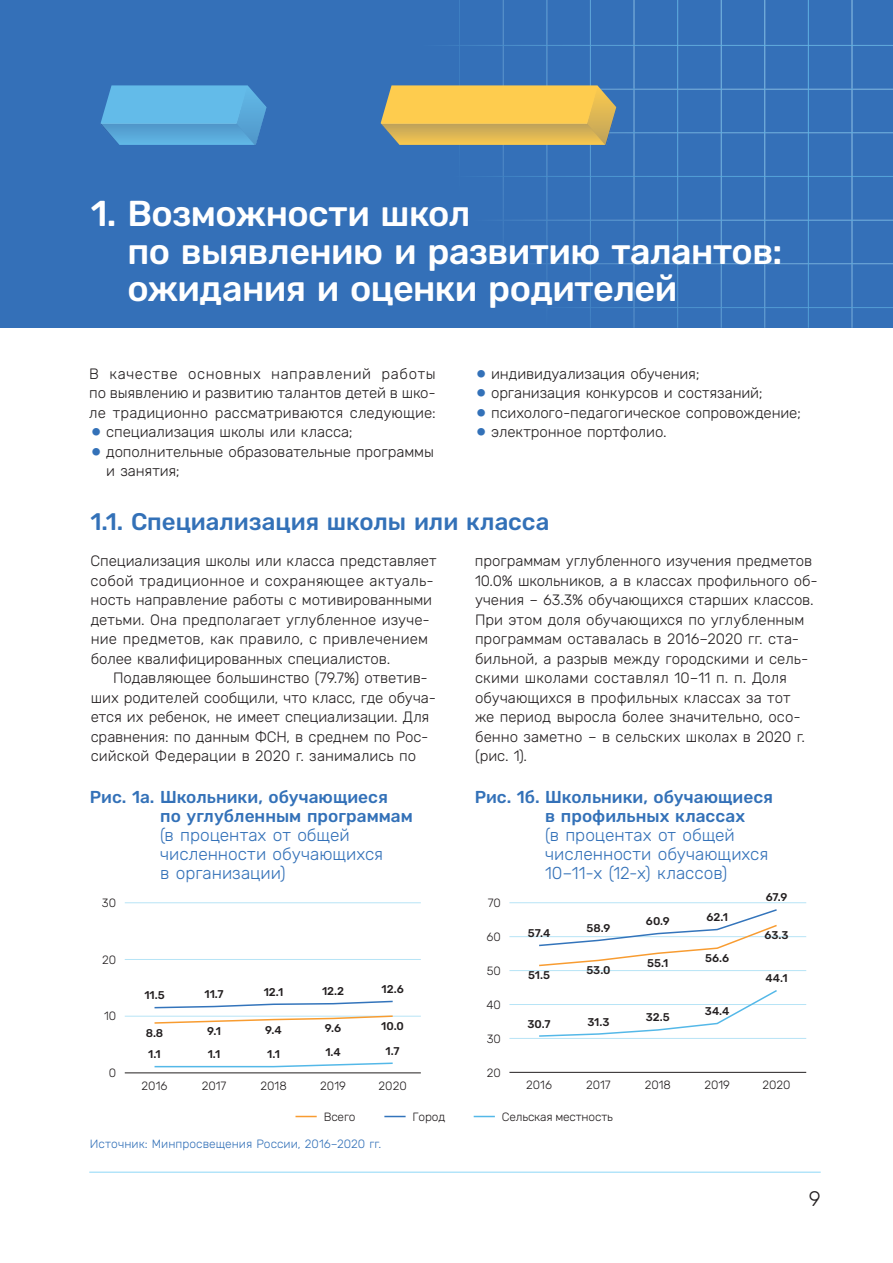
<style>
.page{position:relative;width:893px;height:1263px;background:#fff}
.page>*{position:absolute;margin:0;border:0;box-sizing:border-box;transform-origin:0 0}
.t1{font:500 36px/37.5px "Rubik";letter-spacing:-.015em;color:#fff}
.t2{font:500 24px "Rubik";letter-spacing:-.005em;color:#3371b8}
.t3{font:300 21px "Rubik";color:#231f20}
.t4{font:300 17.25px/18.8px "Rubik";color:#3371b8}
.t5{font:500 17.25px/18.8px "Rubik";color:#3371b8}
.t6{font:300 15px/19.5px "Rubik";letter-spacing:-.005em;color:#231f20}
.t7{font:300 12px "Rubik";color:#231f20}
.t8{font:300 12px "Rubik";color:#3371b8}
.t9{font:500 11.25px "Rubik";color:#231f20}
.s1{font-size:37.5px;color:#3371b8}
</style>
<div class="page">
<hr style="left:89px;top:1172px;width:732px;height:1px;background:#8dd7f7">
<div style="left:0;top:0;width:893px;height:327px;background:#3470b8"></div>
<img style="left:451px;top:0;width:442px;height:327px">
<img style="left:101px;top:85px;width:515px;height:60px">
<hr style="left:125px;top:1016px;width:296px;height:1px;background:#b7e4f6">
<hr style="left:125px;top:959px;width:296px;height:1px;background:#b7e4f6">
<hr style="left:125px;top:902px;width:296px;height:1px;background:#b7e4f6">
<hr style="left:125px;top:1072px;width:296px;height:1px;background:#231f20">
<svg style="left:154px;top:1062px;width:239px;height:6px"></svg>
<svg style="left:153px;top:1000px;width:241px;height:24px"></svg>
<hr style="left:509px;top:1004px;width:297px;height:1px;background:#b7e4f6">
<hr style="left:509px;top:1038px;width:297px;height:1px;background:#b7e4f6">
<hr style="left:509px;top:936px;width:297px;height:1px;background:#b7e4f6">
<hr style="left:509px;top:970px;width:297px;height:1px;background:#b7e4f6">
<hr style="left:509px;top:902px;width:297px;height:1px;background:#b7e4f6">
<hr style="left:509px;top:1072px;width:297px;height:1px;background:#231f20">
<svg style="left:539px;top:990px;width:238px;height:47px"></svg>
<svg style="left:537px;top:909px;width:241px;height:58px"></svg>
<svg style="left:384px;top:1116px;width:22px;height:1px"></svg>
<svg style="left:474px;top:1116px;width:21px;height:1px"></svg>
<svg style="left:295px;top:1116px;width:22px;height:1px"></svg>
<h1 class="t1" style="left:127px;top:196px;width:656px;text-indent:-37px">1. Возможности школ<br>по выявлению и развитию талантов: ожидания и оценки родителей</h1>
<p class="t6" style="left:89px;top:364px;width:348px;text-align:justify">В качестве основных направлений работы по выявлению и развитию талантов детей в шко&shy;ле традиционно рассматриваются следующие:</p>
<p class="t6" style="left:89px;top:423px;width:265px"><span class="s1">•</span> специализация школы или класса;</p>
<p class="t6" style="left:106px;top:442px;width:329px;text-indent:-17px"><span class="s1">•</span> дополнительные образовательные программы и занятия;</p>
<p class="t6" style="left:474px;top:364px;width:227px"><span class="s1">•</span> индивидуализация обучения;</p>
<p class="t6" style="left:474px;top:384px;width:290px"><span class="s1">•</span> организация конкурсов и состязаний;</p>
<p class="t6" style="left:474px;top:403px;width:328px"><span class="s1">•</span> психолого-педагогическое сопровождение;</p>
<p class="t6" style="left:474px;top:423px;width:194px"><span class="s1">•</span> электронное портфолио.</p>
<h2 class="t2" style="left:91px;top:508px;width:460px">1.1. Специализация школы или класса</h2>
<p class="t6" style="left:91px;top:552px;width:347px">Специализация школы или класса представляет собой традиционное и сохраняющее актуаль&shy;ность направление работы с мотивированными детьми. Она предполагает углубленное изуче&shy;ние предметов, как правило, с привлечением более квалифицированных специалистов.</p>
<p class="t6" style="left:91px;top:669px;width:347px;text-indent:22px">Подавляющее большинство (79.7%) ответив&shy;ших родителей сообщили, что класс, где обуча&shy;ется их ребенок, не имеет специализации. Для сравнения: по данным ФСН, в среднем по Рос&shy;сийской Федерации в 2020 г. занимались по</p>
<p class="t6" style="left:475px;top:552px;width:344px">программам углубленного изучения предметов 10.0% школьников, а в классах профильного об&shy;учения – 63.3% обучающихся старших классов.<br>При этом доля обучающихся по углубленным программам оставалась в 2016–2020 гг. ста&shy;бильной, а разрыв между городскими и сель&shy;скими школами составлял 10–11 п. п. Доля обучающихся в профильных классах за тот<br>же период выросла более значительно, осо&shy;бенно заметно – в сельских школах в 2020 г. (рис. 1).</p>
<p class="t5" style="left:160px;top:788px;width:254px;text-indent:-70px">Рис. 1a. Школьники, обучающиеся по углубленным программам</p>
<p class="t4" style="left:160px;top:826px;width:225px">(в процентах от общей численности обучающихся в организации)</p>
<p class="t5" style="left:545px;top:788px;width:229px;text-indent:-70px">Рис. 1б. Школьники, обучающиеся в профильных классах</p>
<p class="t4" style="left:545px;top:826px;width:225px">(в процентах от общей численности обучающихся<br>10–11-х (12-х) классов)</p>
<p class="t7" style="left:102px;top:896px;width:16px">30</p>
<p class="t7" style="left:488px;top:896px;width:15px">70</p>
<p class="t9" style="left:766px;top:891px;width:23px">67.9</p>
<p class="t7" style="left:487px;top:930px;width:16px">60</p>
<p class="t9" style="left:528px;top:927px;width:24px">57.4</p>
<p class="t9" style="left:587px;top:922px;width:25px">58.9</p>
<p class="t9" style="left:646px;top:915px;width:25px">60.9</p>
<p class="t9" style="left:706px;top:911px;width:23px">62.1</p>
<p class="t9" style="left:764px;top:929px;width:26px">63.3</p>
<p class="t7" style="left:102px;top:953px;width:16px">20</p>
<p class="t7" style="left:487px;top:964px;width:16px">50</p>
<p class="t9" style="left:705px;top:952px;width:25px">56.6</p>
<p class="t9" style="left:647px;top:957px;width:23px">55.1</p>
<p class="t9" style="left:586px;top:964px;width:26px">53.0</p>
<p class="t9" style="left:528px;top:969px;width:23px">51.5</p>
<p class="t9" style="left:765px;top:972px;width:23px">44.1</p>
<p class="t7" style="left:104px;top:1009px;width:14px">10</p>
<p class="t9" style="left:144px;top:989px;width:22px">11.5</p>
<p class="t9" style="left:204px;top:988px;width:21px">11.7</p>
<p class="t9" style="left:264px;top:985px;width:21px">12.1</p>
<p class="t9" style="left:322px;top:985px;width:24px">12.2</p>
<p class="t9" style="left:382px;top:983px;width:24px">12.6</p>
<p class="t9" style="left:146px;top:1027px;width:19px">8.8</p>
<p class="t9" style="left:207px;top:1025px;width:15px">9.1</p>
<p class="t9" style="left:265px;top:1023px;width:18px">9.4</p>
<p class="t9" style="left:325px;top:1022px;width:18px">9.6</p>
<p class="t9" style="left:381px;top:1020px;width:24px">10.0</p>
<p class="t7" style="left:486px;top:998px;width:16px">40</p>
<p class="t7" style="left:487px;top:1032px;width:16px">30</p>
<p class="t9" style="left:528px;top:1017px;width:25px">30.7</p>
<p class="t9" style="left:587px;top:1015px;width:24px">31.3</p>
<p class="t9" style="left:646px;top:1011px;width:25px">32.5</p>
<p class="t9" style="left:705px;top:1005px;width:26px">34.4</p>
<p class="t9" style="left:148px;top:1048px;width:14px">1.1</p>
<p class="t9" style="left:208px;top:1048px;width:14px">1.1</p>
<p class="t9" style="left:267px;top:1048px;width:14px">1.1</p>
<p class="t9" style="left:325px;top:1046px;width:17px">1.4</p>
<p class="t9" style="left:386px;top:1044px;width:15px">1.7</p>
<p class="t7" style="left:109px;top:1066px;width:9px">0</p>
<p class="t7" style="left:487px;top:1066px;width:16px">20</p>
<p class="t7" style="left:333px;top:1074px;width:27px">2016</p>
<p class="t7" style="left:393px;top:1074px;width:26px">2017</p>
<p class="t7" style="left:511px;top:1074px;width:27px">2019</p>
<p class="t7" style="left:569px;top:1074px;width:30px">2020</p>
<p class="t7" style="left:526px;top:1078px;width:27px">2016</p>
<p class="t7" style="left:586px;top:1078px;width:26px">2017</p>
<p class="t7" style="left:645px;top:1078px;width:28px">2018</p>
<p class="t7" style="left:704px;top:1078px;width:27px">2019</p>
<p class="t7" style="left:762px;top:1078px;width:30px">2020</p>
<p class="t7" style="left:142px;top:1079px;width:27px">2016</p>
<p class="t7" style="left:202px;top:1079px;width:26px">2017</p>
<p class="t7" style="left:260px;top:1079px;width:28px">2018</p>
<p class="t7" style="left:320px;top:1079px;width:27px">2019</p>
<p class="t7" style="left:379px;top:1079px;width:30px">2020</p>
<p class="t7" style="left:324px;top:1110px;width:33px">Всего</p>
<p class="t7" style="left:413px;top:1110px;width:34px">Город</p>
<p class="t7" style="left:502px;top:1110px;width:112px">Сельская местность</p>
<p class="t7" style="left:517px;top:1114px;width:33px">Всего</p>
<p class="t8" style="left:90px;top:1137px;width:293px">Источник: Минпросвещения России, 2016–2020 гг.</p>
<h3 class="t3" style="left:809px;top:1187px;width:14px">9</h3>
</div>
